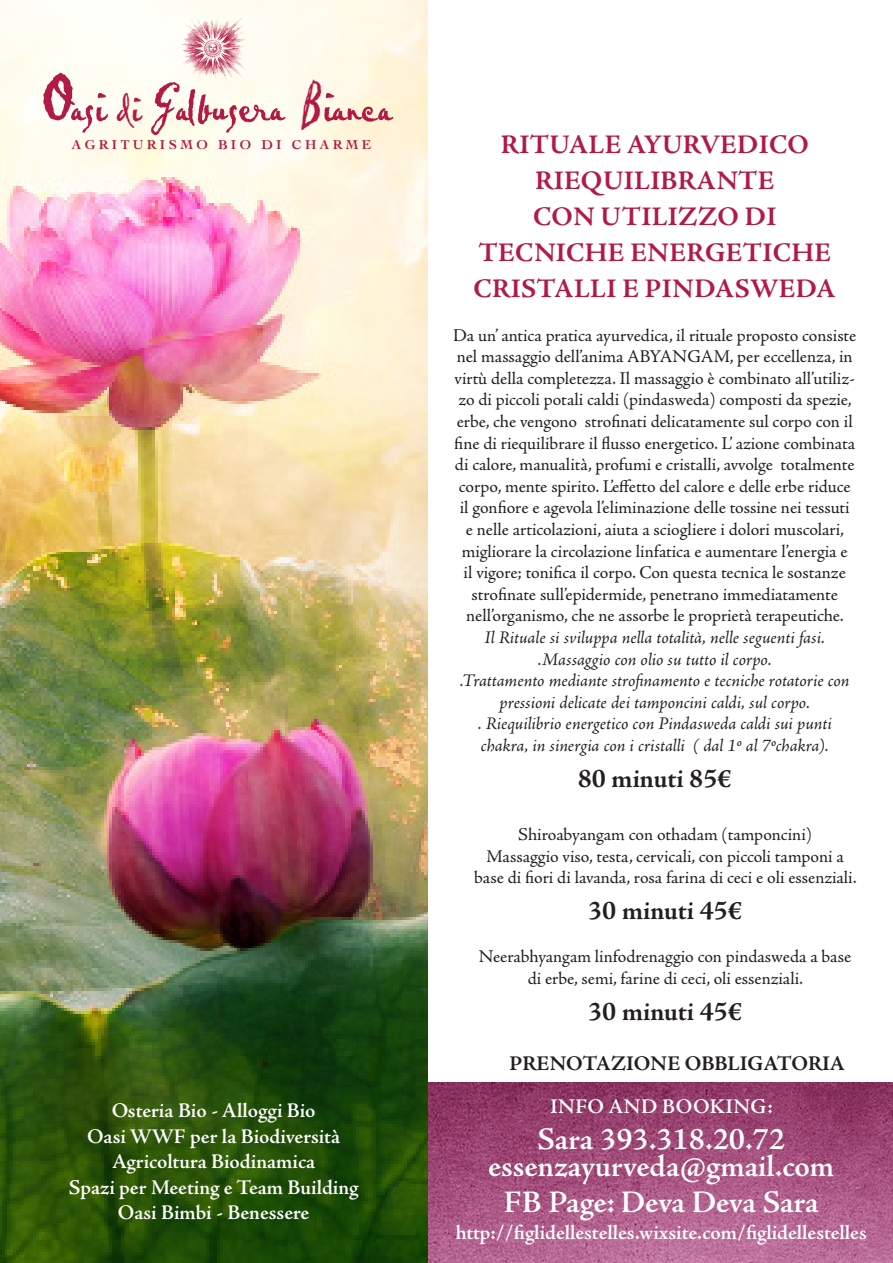
<style>
.page{position:relative;width:893px;height:1263px;background:#fff}
.page>*{position:absolute;margin:0;border:0;box-sizing:border-box;transform-origin:0 0}
.t1{font:55.65px "Pablo";color:#b21944}
.t2{font:600 31.5px "Adobe Jenson Pro";letter-spacing:-.005em;color:#fff}
.t3{font:700 27px/36px "Adobe Jenson Pro";letter-spacing:.015em;color:#b21944}
.t4{font:700 27px "Adobe Jenson Pro";color:#231f20}
.t5{font:600 21px "Adobe Jenson Pro";letter-spacing:-.005em;color:#fff}
.t6{font:700 21px "Adobe Jenson Pro";color:#231f20}
.t7{font:600 21px "Adobe Jenson Pro";letter-spacing:.025em;color:#fff}
.t8{font:18px/21.6px "Adobe Jenson Pro";color:#231f20;text-align:center}
.t9{font:italic 18px/21.6px "Adobe Jenson Pro";letter-spacing:-.005em;color:#231f20;text-align:center}
.t10{font:700 13.5px "Cochin";letter-spacing:.25em;color:#b21944}
.s1{font-size:69.45px}
.s2{font-size:46.35px}
.s3{font-size:56.25px}
</style>
<div class="page">
<img style="left:428px;top:1082px;width:465px;height:181px">
<img style="left:0;top:0;width:428px;height:1263px">
<img style="left:181px;top:18px;width:65px;height:63px">
<h1 class="t1" style="left:39px;top:69px;width:353px"><span class="s1">O</span>asi <span class="s2">di</span> Galbusera <span class="s3">B</span>ianca</h1>
<p class="t10" style="left:72px;top:136px;width:301px">AGRITURISMO BIO DI CHARME</p>
<p class="t5" style="left:112px;top:1099px;width:205px">Osteria Bio - Alloggi Bio</p>
<p class="t5" style="left:87px;top:1124px;width:255px">Oasi WWF per la Biodiversità</p>
<p class="t5" style="left:112px;top:1150px;width:205px">Agricoltura Biodinamica</p>
<p class="t5" style="left:69px;top:1175px;width:291px">Spazi per Meeting e Team Building</p>
<p class="t5" style="left:118px;top:1201px;width:193px">Oasi Bimbi - Benessere</p>
<p class="t3" style="left:501px;top:127px;width:310px">RITUALE AYURVEDICO</p>
<p class="t3" style="left:535px;top:163px;width:241px">RIEQUILIBRANTE</p>
<p class="t3" style="left:533px;top:199px;width:245px">CON UTILIZZO DI</p>
<p class="t3" style="left:474px;top:235px;width:364px">TECNICHE ENERGETICHE<br>CRISTALLI E PINDASWEDA</p>
<p class="t8" style="left:453px;top:324px;width:405px">Da un’ antica pratica ayurvedica, il rituale proposto consiste nel massaggio dell’anima ABYANGAM, per eccellenza, in virtù della completezza. Il massaggio è combinato all’utiliz&shy;zo di piccoli potali caldi (pindasweda) composti da spezie, erbe, che vengono strofinati delicatamente sul corpo con il fine di riequilibrare il flusso energetico. L’ azione combinata di calore, manualità, profumi e cristalli, avvolge totalmente corpo, mente spirito. L’effetto del calore e delle erbe riduce il gonfiore e agevola l’eliminazione delle tossine nei tessuti<br>e nelle articolazioni, aiuta a sciogliere i dolori muscolari, migliorare la circolazione linfatica e aumentare l’energia e<br>il vigore; tonifica il corpo. Con questa tecnica le sostanze strofinate sull’epidermide, penetrano immediatamente nell’organismo, che ne assorbe le proprietà terapeutiche.</p>
<p class="t9" style="left:484px;top:628px;width:342px">Il Rituale si sviluppa nella totalità, nelle seguenti fasi.</p>
<p class="t9" style="left:538px;top:649px;width:235px">.Massaggio con olio su tutto il corpo.</p>
<p class="t9" style="left:460px;top:671px;width:391px">.Trattamento mediante strofinamento e tecniche rotatorie con pressioni delicate dei tamponcini caldi, sul corpo.</p>
<p class="t9" style="left:478px;top:714px;width:355px;text-align:left">. Riequilibrio energetico con Pindasweda caldi sui punti chakra, in sinergia con i cristalli ( dal 1º al 7ºchakra).</p>
<p class="t4" style="left:578px;top:763px;width:156px">80 minuti 85€</p>
<p class="t8" style="left:518px;top:824px;width:295px">Shiroabyangam con othadam (tamponcini)</p>
<p class="t8" style="left:486px;top:845px;width:359px">Massaggio viso, testa, cervicali, con piccoli tamponi a</p>
<p class="t8" style="left:474px;top:867px;width:384px">base di fiori di lavanda, rosa farina di ceci e oli essenziali.</p>
<p class="t4" style="left:588px;top:895px;width:156px">30 minuti 45€</p>
<p class="t8" style="left:479px;top:946px;width:374px">Neerabhyangam linfodrenaggio con pindasweda a base</p>
<p class="t8" style="left:528px;top:968px;width:277px">di erbe, semi, farine di ceci, oli essenziali.</p>
<p class="t4" style="left:588px;top:996px;width:156px">30 minuti 45€</p>
<p class="t6" style="left:509px;top:1051px;width:337px">PRENOTAZIONE OBBLIGATORIA</p>
<p class="t7" style="left:550px;top:1095px;width:224px">INFO AND BOOKING:</p>
<p class="t2" style="left:537px;top:1121px;width:249px">Sara 393.318.20.72</p>
<p class="t2" style="left:488px;top:1148px;width:348px">essenzayurveda@gmail.com</p>
<p class="t2" style="left:504px;top:1184px;width:317px">FB Page: Deva Deva Sara</p>
<p class="t5" style="left:456px;top:1221px;width:413px">http://figlidellestelles.wixsite.com/figlidellestelles</p>
</div>
